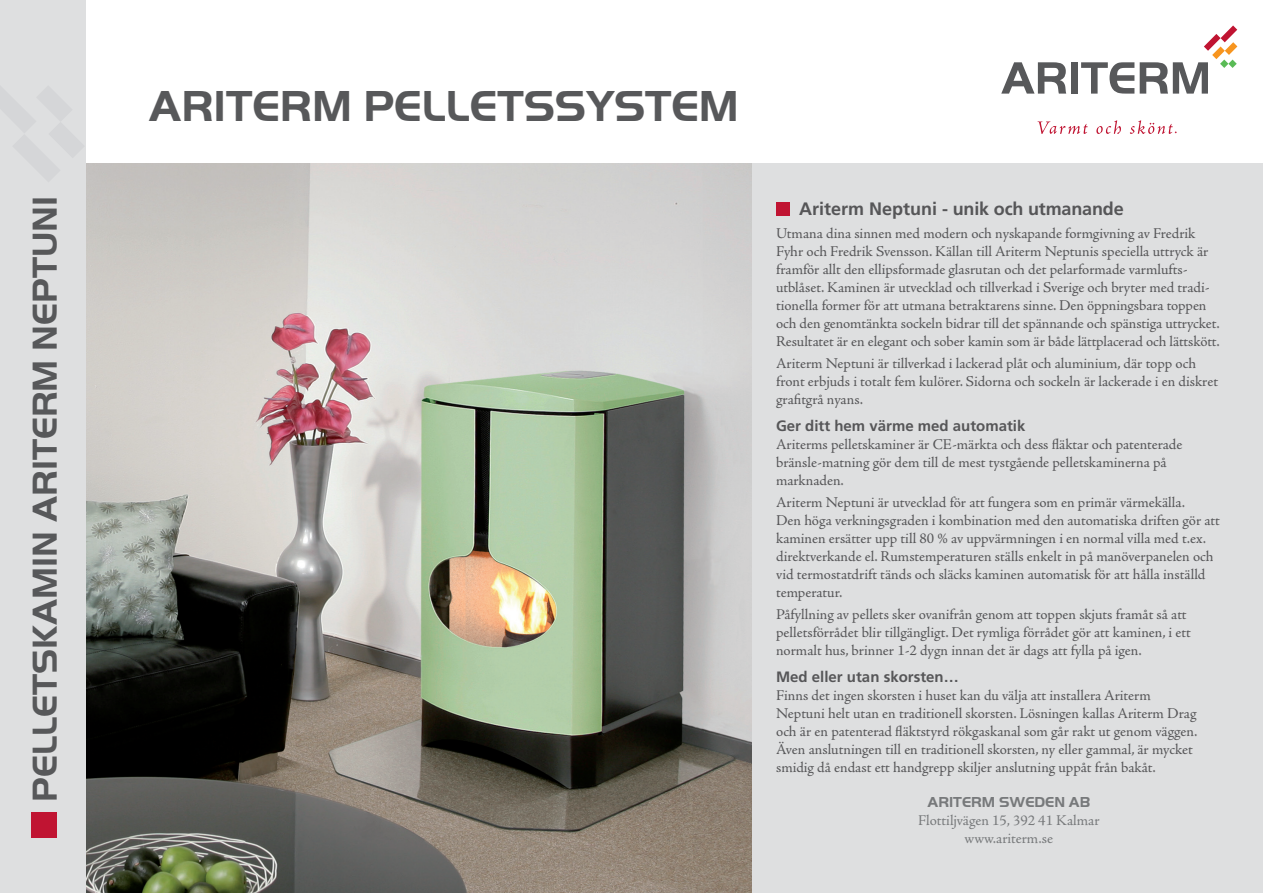
<style>
.page{position:relative;width:1263px;height:893px;background:#fff}
.page>*{position:absolute;margin:0;border:0;box-sizing:border-box;transform-origin:0 0}
.t1{font:700 45px "Handel Gothic EF";color:#57585a}
.t2{font:700 36px "Handel Gothic EF";color:#57585a}
.t3{font:700 18px "Frutiger LT Std";letter-spacing:-.01em;color:#565658}
.t4{font:15px/18px "Adobe Jenson Pro";letter-spacing:-.005em;color:#565658}
.t5{font:15px/18px "Adobe Jenson Pro";color:#77797b;text-align:center}
.t6{font:700 15px "Frutiger LT Std";color:#565658}
.s1{font-family:"Handel Gothic EF";font-weight:700}
</style>
<div class="page">
<img style="left:85px;top:164px;width:668px;height:729px">
<div style="left:753px;top:164px;width:510px;height:729px;background:#dedfe0"></div>
<div style="left:0;top:0;width:85px;height:893px;background:#dedfe0"></div>
<div style="left:31px;top:812px;width:26px;height:26px;background:#c01432"></div>
<div style="left:1071px;top:62px;width:7px;height:32px;background:#57585a"></div>
<svg style="left:1081px;top:62px;width:53px;height:32px"></svg>
<svg style="left:1001px;top:62px;width:65px;height:32px"></svg>
<svg style="left:1140px;top:26px;width:97px;height:68px"></svg>
<svg style="left:1037px;top:121px;width:50px;height:13px"></svg>
<svg style="left:1096px;top:120px;width:25px;height:14px"></svg>
<svg style="left:1130px;top:120px;width:47px;height:14px"></svg>
<div style="left:776px;top:202px;width:13px;height:13px;background:#c01432"></div>
<p class="t2" style="left:24px;top:802px;width:608px;rotate:-90deg">PELLETSKAMIN ARITERM NEPTUNI</p>
<p class="t1" style="left:149px;top:80px;width:592px">ARITERM PELLETSSYSTEM</p>
<p class="t3" style="left:799px;top:199px;width:326px">Ariterm Neptuni - unik och utmanande</p>
<p class="t4" style="left:776px;top:224px;width:445px">Utmana dina sinnen med modern och nyskapande formgivning av Fredrik Fyhr och Fredrik Svensson. Källan till Ariterm Neptunis speciella uttryck är framför allt den ellipsformade glasrutan och det pelarformade varmlufts&shy;utblåset. Kaminen är utvecklad och tillverkad i Sverige och bryter med tradi&shy;tionella former för att utmana betraktarens sinne. Den öppningsbara toppen och den genomtänkta sockeln bidrar till det spännande och spänstiga uttrycket.<br>Resultatet är en elegant och sober kamin som är både lättplacerad och lättskött.</p>
<p class="t4" style="left:776px;top:355px;width:443px">Ariterm Neptuni är tillverkad i lackerad plåt och aluminium, där topp och front erbjuds i totalt fem kulörer. Sidorna och sockeln är lackerade i en diskret grafitgrå nyans.</p>
<p class="t6" style="left:776px;top:416px;width:251px">Ger ditt hem värme med automatik</p>
<p class="t4" style="left:776px;top:435px;width:408px">Ariterms pelletskaminer är CE-märkta och dess fläktar och patenterade bränsle-matning gör dem till de mest tystgående pelletskaminerna på marknaden.</p>
<p class="t4" style="left:776px;top:493px;width:445px">Ariterm Neptuni är utvecklad för att fungera som en primär värmekälla.<br>Den höga verkningsgraden i kombination med den automatiska driften gör att kaminen ersätter upp till 80 % av uppvärmningen i en normal villa med t.ex. direktverkande el. Rumstemperaturen ställs enkelt in på manöverpanelen och vid termostatdrift tänds och släcks kaminen automatisk för att hålla inställd temperatur.</p>
<p class="t4" style="left:776px;top:606px;width:416px">Påfyllning av pellets sker ovanifrån genom att toppen skjuts framåt så att pelletsförrådet blir tillgängligt. Det rymliga förrådet gör att kaminen, i ett normalt hus, brinner 1-2 dygn innan det är dags att fylla på igen.</p>
<p class="t6" style="left:776px;top:667px;width:184px">Med eller utan skorsten…</p>
<p class="t4" style="left:776px;top:686px;width:423px">Finns det ingen skorsten i huset kan du välja att installera Ariterm Neptuni helt utan en traditionell skorsten. Lösningen kallas Ariterm Drag och är en patenterad fläktstyrd rökgaskanal som går rakt ut genom väggen.<br>Även anslutningen till en traditionell skorsten, ny eller gammal, är mycket smidig då endast ett handgrepp skiljer anslutning uppåt från bakåt.</p>
<p class="t5" style="left:918px;top:793px;width:183px"><span class="s1">ARITERM SWEDEN AB<br></span>Flottiljvägen 15, 392 41 Kalmar www.ariterm.se</p>
</div>
